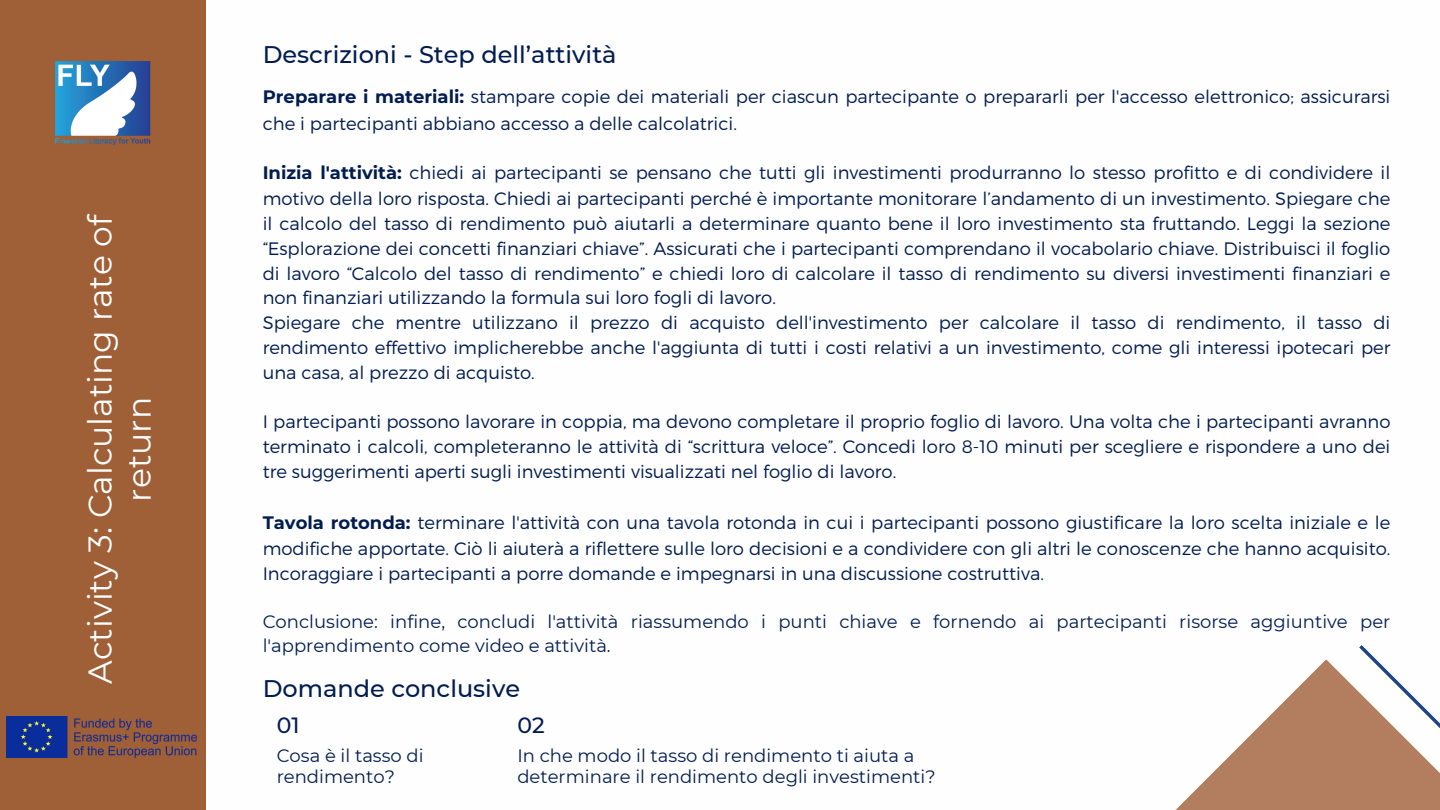
<style>
.page{position:relative;width:1440px;height:810px;background:#fff}
.page>*{position:absolute;margin:0;border:0;box-sizing:border-box;transform-origin:0 0}
.t1{font:33px/39px "Montserrat";color:#fff;text-align:center}
.t2{font:500 24px "Montserrat";color:#011c50}
.t3{font:500 22px "Montserrat";color:#011c50}
.t4{font:300 18px/25px "Montserrat";color:#011c50;text-align:justify}
.t5{font:18px/21px "Montserrat";color:#011c50}
.s1{font-weight:700}
</style>
<div class="page">
<div style="left:0;top:0;width:205px;height:810px;background:#9f5f37"></div>
<img style="left:55px;top:61px;width:96px;height:84px">
<svg style="left:1176px;top:659px;width:183px;height:151px;fill:#b27e5f"></svg>
<img style="left:7px;top:716px;width:189px;height:42px">
<svg style="left:1359px;top:645px;width:81px;height:165px"></svg>
<p class="t1" style="left:80px;top:684px;width:472px;rotate:-90deg">Activity 3: Calculating rate of return</p>
<p class="t2" style="left:263px;top:40px;width:355px">Descrizioni - Step dell’attività</p>
<p class="t4" style="left:263px;top:83px;width:1129px;line-height:26.2px"><span class="s1">Preparare i materiali:</span> stampare copie dei materiali per ciascun partecipante o prepararli per l'accesso elettronico; assicurarsi che i partecipanti abbiano accesso a delle calcolatrici.</p>
<p class="t4" style="left:263px;top:159px;width:1129px"><span class="s1">Inizia l'attività:</span> chiedi ai partecipanti se pensano che tutti gli investimenti produrranno lo stesso profitto e di condividere il motivo della loro risposta. Chiedi ai partecipanti perché è importante monitorare l’andamento di un investimento. Spiegare che il calcolo del tasso di rendimento può aiutarli a determinare quanto bene il loro investimento sta fruttando. Leggi la sezione “Esplorazione dei concetti finanziari chiave”. Assicurati che i partecipanti comprendano il vocabolario chiave. Distribuisci il foglio di lavoro “Calcolo del tasso di rendimento” e chiedi loro di calcolare il tasso di rendimento su diversi investimenti finanziari e non finanziari utilizzando la formula sui loro fogli di lavoro.</p>
<p class="t4" style="left:263px;top:309px;width:1129px">Spiegare che mentre utilizzano il prezzo di acquisto dell'investimento per calcolare il tasso di rendimento, il tasso di rendimento effettivo implicherebbe anche l'aggiunta di tutti i costi relativi a un investimento, come gli interessi ipotecari per una casa, al prezzo di acquisto.</p>
<p class="t4" style="left:263px;top:408px;width:1129px">I partecipanti possono lavorare in coppia, ma devono completare il proprio foglio di lavoro. Una volta che i partecipanti avranno terminato i calcoli, completeranno le attività di “scrittura veloce”. Concedi loro 8-10 minuti per scegliere e rispondere a uno dei tre suggerimenti aperti sugli investimenti visualizzati nel foglio di lavoro.</p>
<p class="t4" style="left:263px;top:508px;width:1129px;line-height:25.5px"><span class="s1">Tavola rotonda:</span> terminare l'attività con una tavola rotonda in cui i partecipanti possono giustificare la loro scelta iniziale e le modifiche apportate. Ciò li aiuterà a riflettere sulle loro decisioni e a condividere con gli altri le conoscenze che hanno acquisito.<br>Incoraggiare i partecipanti a porre domande e impegnarsi in una discussione costruttiva.</p>
<p class="t5" style="left:263px;top:609px;width:1129px;line-height:24.8px">Conclusione: infine, concludi l'attività riassumendo i punti chiave e fornendo ai partecipanti risorse aggiuntive per l'apprendimento come video e attività.</p>
<p class="t2" style="left:263px;top:674px;width:259px">Domande conclusive</p>
<p class="t3" style="left:277px;top:712px;width:24px">01</p>
<p class="t5" style="left:277px;top:745px;width:148px">Cosa è il tasso di rendimento?</p>
<p class="t3" style="left:517px;top:712px;width:29px">02</p>
<p class="t5" style="left:517px;top:745px;width:420px">In che modo il tasso di rendimento ti aiuta a determinare il rendimento degli investimenti?</p>
</div>
